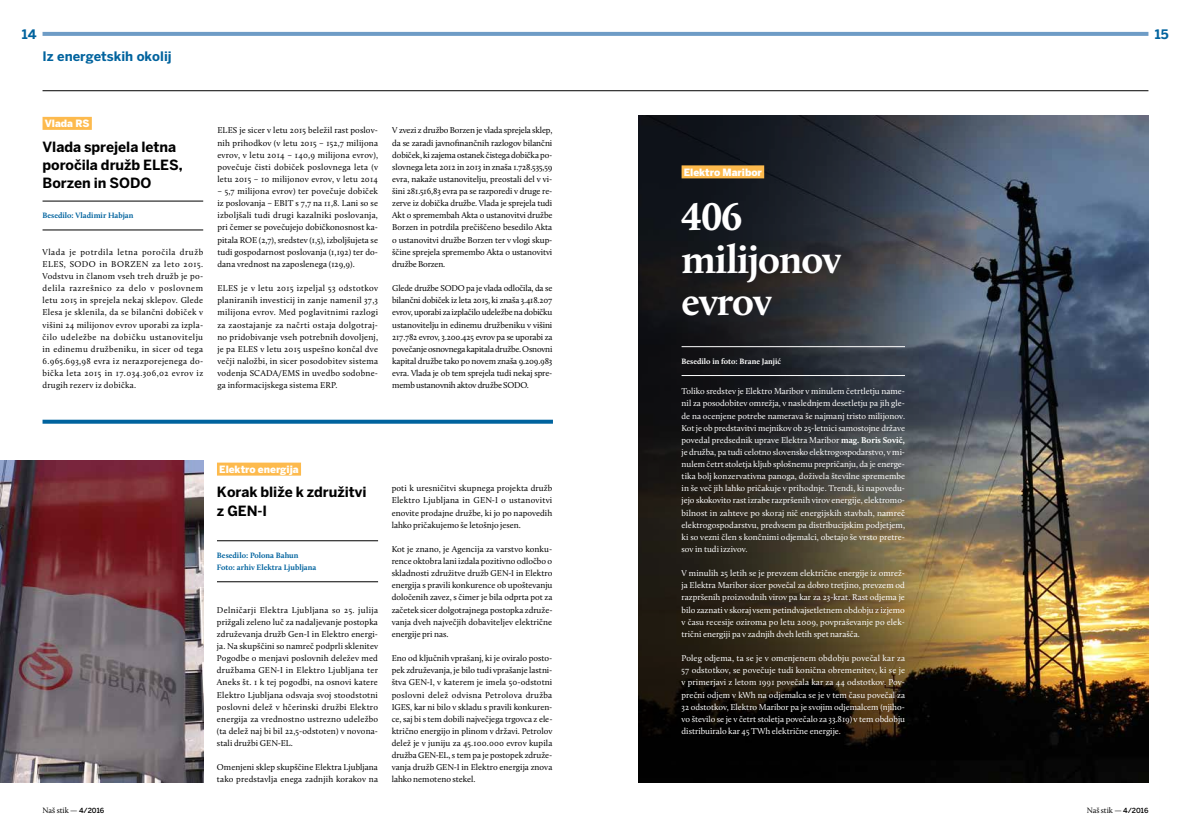
<style>
.page{position:relative;width:1191px;height:837px;background:#fff}
.page>*{position:absolute;margin:0;border:0;box-sizing:border-box;transform-origin:0 0}
.t1{font:700 40px/42.4px "Calluna";letter-spacing:-.025em;color:#fff}
.t2{font:700 14px/18.2px "Benton Sans";letter-spacing:-.005em;color:#000}
.t3{font:700 13px "Benton Sans";color:#00639e}
.t4{font:900 10px "Benton Sans";letter-spacing:-.005em;color:#fff}
.t5{font:8.8px/12.1px "Calluna";letter-spacing:.005em;color:#000;text-align:justify}
.t6{font:8.8px/12.1px "Calluna";color:#fff;text-align:justify}
.t7{font:700 8px/12.1px "Calluna";color:#00639e}
.t8{font:8px "Calluna";color:#000}
.t9{font:700 8px "Calluna";color:#fff}
.s1{font-weight:700}
.s2{font-family:"Benton Sans";font-weight:500;font-size:7px}
</style>
<div class="page">
<svg style="left:43px;top:32px;width:1105px;height:4px;background:#719ec7"></svg>
<hr style="left:43px;top:90px;width:1105px;height:1px;background:#000">
<img style="left:1002px;top:115px;width:146px;height:667px">
<img style="left:638px;top:115px;width:364px;height:667px">
<div style="left:681px;top:165px;width:83px;height:13px;background:#fdba4d"></div>
<hr style="left:681px;top:346px;width:224px;height:1px;background:#fff">
<hr style="left:681px;top:375px;width:224px;height:1px;background:#fff">
<div style="left:217px;top:462px;width:84px;height:13px;background:#fdba4d"></div>
<hr style="left:217px;top:540px;width:161px;height:1px;background:#000">
<hr style="left:217px;top:581px;width:161px;height:1px;background:#000">
<img style="left:0;top:461px;width:203px;height:321px">
<div style="left:43px;top:117px;width:49px;height:13px;background:#fdba4d"></div>
<hr style="left:43px;top:201px;width:160px;height:1px;background:#000">
<hr style="left:43px;top:229px;width:160px;height:1px;background:#000">
<svg style="left:43px;top:419px;width:510px;height:4px;background:#2d7eaf"></svg>
<h3 class="t3" style="left:22px;top:27px;width:16px">14</h3>
<h3 class="t3" style="left:1154px;top:27px;width:15px">15</h3>
<h3 class="t3" style="left:43px;top:49px;width:131px">Iz energetskih okolij</h3>
<p class="t4" style="left:45px;top:118px;width:46px">Vlada RS</p>
<h2 class="t2" style="left:43px;top:137px;width:142px">Vlada sprejela letna poročila družb ELES,<br>Borzen in SODO</h2>
<p class="t7" style="left:43px;top:209px;width:92px">Besedilo: Vladimir Habjan</p>
<p class="t5" style="left:43px;top:245px;width:162px">Vlada je potrdila letna poročila družb ELES, SODO in BORZEN za leto 2015.<br>Vodstvu in članom vseh treh družb je po&shy;delila razrešnico za delo v poslovnem letu 2015 in sprejela nekaj sklepov. Glede Elesa je sklenila, da se bilančni dobiček v višini 24 milijonov evrov uporabi za izpla&shy;čilo udeležbe na dobičku ustanovitelju in edinemu družbeniku, in sicer od tega 6.965.693,98 evra iz nerazporejenega do&shy;bička leta 2015 in 17.034.306,02 evrov iz drugih rezerv iz dobička.</p>
<p class="t5" style="left:217px;top:124px;width:162px">ELES je sicer v letu 2015 beležil rast poslov&shy;nih prihodkov (v letu 2015 – 152,7 milijona evrov, v letu 2014 – 140,9 milijona evrov), povečuje čisti dobiček poslovnega leta (v letu 2015 – 10 milijonov evrov, v letu 2014</p>
<p class="t5" style="left:217px;top:185px;width:162px">– 5,7 milijona evrov) ter povečuje dobiček iz poslovanja – EBIT s 7,7 na 11,8. Lani so se izboljšali tudi drugi kazalniki poslovanja, pri čemer se povečujejo dobičkonosnost ka&shy;pitala ROE (2,7), sredstev (1,5), izboljšujeta se tudi gospodarnost poslovanja (1,192) ter do&shy;dana vrednost na zaposlenega (129,9).</p>
<p class="t5" style="left:217px;top:282px;width:162px">ELES je v letu 2015 izpeljal 53 odstotkov planiranih investicij in zanje namenil 37,3 milijona evrov. Med poglavitnimi razlogi za zaostajanje za načrti ostaja dolgotraj&shy;no pridobivanje vseh potrebnih dovoljenj, je pa ELES v letu 2015 uspešno končal dve večji naložbi, in sicer posodobitev sistema vodenja SCADA/EMS in uvedbo sodobne&shy;ga informacijskega sistema ERP.</p>
<p class="t5" style="left:392px;top:124px;width:162px">V zvezi z družbo Borzen je vlada sprejela sklep, da se zaradi javnofinančnih razlogov bilančni dobiček, ki zajema ostanek čistega dobička po&shy;slovnega leta 2012 in 2013 in znaša 1.728.535,59 evra, nakaže ustanovitelju, preostali del v vi&shy;šini 281.516,83 evra pa se razporedi v druge re&shy;zerve iz dobička družbe. Vlada je sprejela tudi Akt o spremembah Akta o ustanovitvi družbe Borzen in potrdila prečiščeno besedilo Akta o ustanovitvi družbe Borzen ter v vlogi skup&shy;ščine sprejela spremembo Akta o ustanovitvi družbe Borzen.</p>
<p class="t5" style="left:392px;top:282px;width:162px">Glede družbe SODO pa je vlada odločila, da se bilančni dobiček iz leta 2015, ki znaša 3.418.207 evrov, uporabi za izplačilo udeležbe na dobičku ustanovitelju in edinemu družbeniku v višini 217.782 evrov, 3.200.425 evrov pa se uporabi za povečanje osnovnega kapitala družbe. Osnovni kapital družbe tako po novem znaša 9.209.983 evra. Vlada je ob tem sprejela tudi nekaj spre&shy;memb ustanovnih aktov družbe SODO.</p>
<p class="t4" style="left:219px;top:463px;width:81px">Elektro energija</p>
<h2 class="t2" style="left:217px;top:483px;width:151px">Korak bliže k združitvi z GEN-I</h2>
<p class="t7" style="left:217px;top:549px;width:101px">Besedilo: Polona Bahun<br>Foto: arhiv Elektra Ljubljana</p>
<p class="t5" style="left:217px;top:603px;width:163px">Delničarji Elektra Ljubljana so 25. julija prižgali zeleno luč za nadaljevanje postopka združevanja družb Gen-I in Elektro energi&shy;ja. Na skupščini so namreč podprli sklenitev Pogodbe o menjavi poslovnih deležev med družbama GEN-I in Elektro Ljubljana ter Aneks št. 1 k tej pogodbi, na osnovi katere Elektro Ljubljana odsvaja svoj stoodstotni poslovni delež v hčerinski družbi Elektro energija za vrednostno ustrezno udeležbo (ta delež naj bi bil 22,5-odstoten) v novona&shy;stali družbi GEN-EL.</p>
<p class="t5" style="left:217px;top:761px;width:163px">Omenjeni sklep skupščine Elektra Ljubljana tako predstavlja enega zadnjih korakov na</p>
<p class="t5" style="left:392px;top:482px;width:162px">poti k uresničitvi skupnega projekta družb Elektro Ljubljana in GEN-I o ustanovitvi enovite prodajne družbe, ki jo po napovedih lahko pričakujemo še letošnjo jesen.</p>
<p class="t5" style="left:392px;top:542px;width:162px">Kot je znano, je Agencija za varstvo konku&shy;rence oktobra lani izdala pozitivno odločbo o skladnosti združitve družb GEN-I in Elektro energija s pravili konkurence ob upoštevanju določenih zavez, s čimer je bila odprta pot za začetek sicer dolgotrajnega postopka združe&shy;vanja dveh največjih dobaviteljev električne energije pri nas.</p>
<p class="t5" style="left:392px;top:651px;width:162px">Eno od ključnih vprašanj, ki je oviralo posto&shy;pek združevanja, je bilo tudi vprašanje lastni&shy;štva GEN-I, v katerem je imela 50-odstotni poslovni delež odvisna Petrolova družba IGES, kar ni bilo v skladu s pravili konkuren&shy;ce, saj bi s tem dobili največjega trgovca z ele&shy;ktrično energijo in plinom v državi. Petrolov delež je v juniju za 45.100.000 evrov kupila družba GEN-EL, s tem pa je postopek združe&shy;vanja družb GEN-I in Elektro energija znova lahko nemoteno stekel.</p>
<p class="t4" style="left:684px;top:166px;width:80px">Elektro Maribor</p>
<h1 class="t1" style="left:681px;top:195px;width:161px">406 milijonov evrov</h1>
<p class="t9" style="left:681px;top:356px;width:101px">Besedilo in foto: Brane Janjić</p>
<p class="t6" style="left:681px;top:385px;width:225px">Toliko sredstev je Elektro Maribor v minulem četrtletju name&shy;nil za posodobitev omrežja, v naslednjem desetletju pa jih gle&shy;de na ocenjene potrebe namerava še najmanj tristo milijonov.<br>Kot je ob predstavitvi mejnikov ob 25-letnici samostojne države povedal predsednik uprave Elektra Maribor <span class="s1">mag. Boris Sovič, </span>je družba, pa tudi celotno slovensko elektrogospodarstvo, v mi&shy;nulem četrt stoletja kljub splošnemu prepričanju, da je energe&shy;tika bolj konzervativna panoga, doživela številne spremembe in še več jih lahko pričakuje v prihodnje. Trendi, ki napovedu&shy;jejo skokovito rast izrabe razpršenih virov energije, elektromo&shy;bilnost in zahteve po skoraj nič energijskih stavbah, namreč elektrogospodarstvu, predvsem pa distribucijskim podjetjem, ki so vezni člen s končnimi odjemalci, obetajo še vrsto pretre&shy;sov in tudi izzivov.</p>
<p class="t6" style="left:681px;top:567px;width:225px">V minulih 25 letih se je prevzem električne energije iz omrež&shy;ja Elektra Maribor sicer povečal za dobro tretjino, prevzem od razpršenih proizvodnih virov pa kar za 23-krat. Rast odjema je bilo zaznati v skoraj vsem petindvajsetletnem obdobju z izjemo v času recesije oziroma po letu 2009, povpraševanje po elek&shy;trični energiji pa v zadnjih dveh letih spet narašča.</p>
<p class="t6" style="left:681px;top:651px;width:225px">Poleg odjema, ta se je v omenjenem obdobju povečal kar za 57 odstotkov, se povečuje tudi konična obremenitev, ki se je v primerjavi z letom 1991 povečala kar za 44 odstotkov. Pov&shy;prečni odjem v kWh na odjemalca se je v tem času povečal za 32 odstotkov, Elektro Maribor pa je svojim odjemalcem (njiho&shy;vo število se je v četrt stoletja povečalo za 33.819) v tem obdobju distribuiralo kar 45 TWh električne energije.</p>
<p class="t8" style="left:43px;top:805px;width:63px">Naš stik — <span class="s2">4/2016</span></p>
<p class="t8" style="left:1086px;top:805px;width:63px">Naš stik — <span class="s2">4/2016</span></p>
</div>
